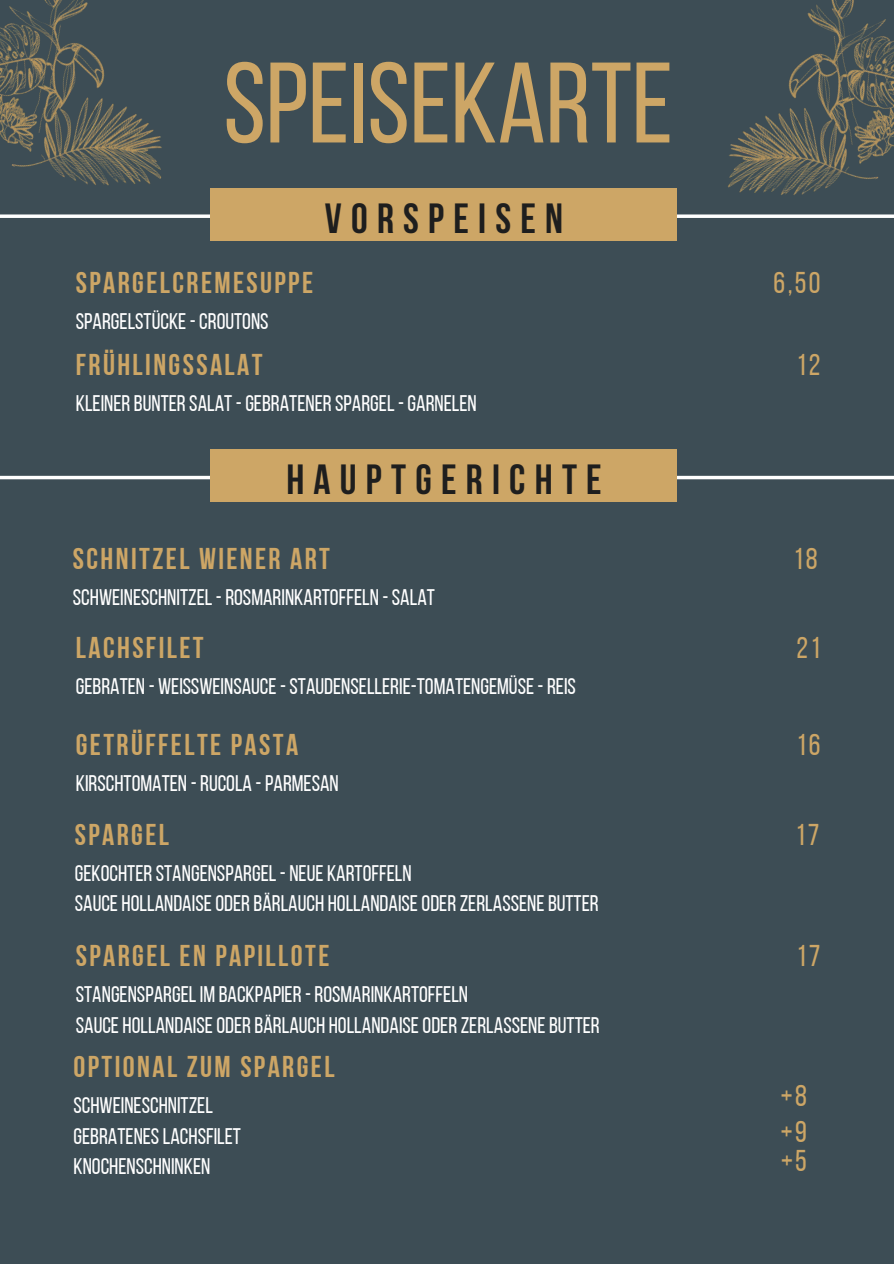
<style>
.page{position:relative;width:894px;height:1264px;background:#fff}
.page>*{position:absolute;margin:0;border:0;box-sizing:border-box;transform-origin:0 0}
.t1{font:114.15px "Bebas Neue";color:#cda666}
.t2{font:700 42px "Bebas Neue";letter-spacing:.22em;color:#1e1e1e}
.t3{font:30px "Bebas Neue Cyrillic";letter-spacing:.08em;color:#cda666}
.t4{font:30px "Bebas Neue";letter-spacing:.08em;color:#cda666}
.t5{font:22.5px "Bebas Neue";color:#fff}
</style>
<div class="page">
<div style="left:0;top:0;width:893px;height:1263px;background:#3d4d55"></div>
<div style="left:210px;top:188px;width:466px;height:52px;background:#cda666"></div>
<img style="left:0;top:0;width:210px;height:218px">
<img style="left:667px;top:0;width:226px;height:241px">
<svg style="left:0;top:464px;width:893px;height:27px"></svg>
<div style="left:210px;top:450px;width:466px;height:51px;background:#cda666"></div>
<p class="t1" style="left:223px;top:57px;width:451px">SPEISEKARTE</p>
<p class="t2" style="left:325px;top:201px;width:240px">VORSPEISEN</p>
<p class="t3" style="left:76px;top:270px;width:239px">SPARGELCREMESUPPE</p>
<p class="t5" style="left:76px;top:312px;width:194px">SPARGELSTÜCKE-CROUTONS</p>
<p class="t3" style="left:76px;top:352px;width:188px">FRÜHLINGSSALAT</p>
<p class="t5" style="left:76px;top:394px;width:402px">KLEINERBUNTERSALAT-GEBRATENERSPARGEL-GARNELEN</p>
<p class="t2" style="left:286px;top:462px;width:317px">HAUPTGERICHTE</p>
<p class="t3" style="left:73px;top:546px;width:258px">SCHNITZEL WIENER ART</p>
<p class="t5" style="left:73px;top:588px;width:363px">SCHWEINESCHNITZEL-ROSMARINKARTOFFELN -SALAT</p>
<p class="t3" style="left:76px;top:635px;width:129px">LACHSFILET</p>
<p class="t5" style="left:76px;top:676px;width:501px">GEBRATEN - WEIßWEINSAUCE-STAUDENSELLERIE-TOMATENGEMÜSE-REIS</p>
<p class="t3" style="left:76px;top:732px;width:224px">GETRÜFFELTE PASTA</p>
<p class="t5" style="left:76px;top:773px;width:264px">KIRSCHTOMATEN -RUCOLA -PARMESAN</p>
<p class="t3" style="left:75px;top:822px;width:96px">SPARGEL</p>
<p class="t5" style="left:75px;top:863px;width:338px">GEKOCHTERSTANGENSPARGEL- NEUE KARTOFFELN</p>
<p class="t5" style="left:75px;top:894px;width:525px">SAUCE HOLLANDAISEODERBÄRLAUCH HOLLANDAISEODERZERLASSENEBUTTER</p>
<p class="t3" style="left:76px;top:943px;width:255px">SPARGEL EN PAPILLOTE</p>
<p class="t5" style="left:76px;top:985px;width:393px">STANGENSPARGELIM BACKPAPIER-ROSMARINKARTOFFELN</p>
<p class="t5" style="left:76px;top:1016px;width:525px">SAUCE HOLLANDAISEODERBÄRLAUCH HOLLANDAISEODERZERLASSENEBUTTER</p>
<p class="t3" style="left:73px;top:1054px;width:262px">OPTIONAL ZUM SPARGEL</p>
<p class="t5" style="left:73px;top:1095px;width:141px">SCHWEINESCHNITZEL</p>
<p class="t5" style="left:73px;top:1126px;width:169px">GEBRATENESLACHSFILET</p>
<p class="t5" style="left:73px;top:1157px;width:138px">KNOCHENSCHNINKEN</p>
<p class="t4" style="left:773px;top:270px;width:48px">6,50</p>
<p class="t4" style="left:796px;top:353px;width:26px">12</p>
<p class="t4" style="left:793px;top:546px;width:26px">18</p>
<p class="t4" style="left:796px;top:635px;width:26px">21</p>
<p class="t4" style="left:796px;top:732px;width:26px">16</p>
<p class="t4" style="left:795px;top:822px;width:26px">17</p>
<p class="t4" style="left:796px;top:943px;width:26px">17</p>
<p class="t4" style="left:780px;top:1083px;width:27px">+8</p>
<p class="t4" style="left:780px;top:1119px;width:27px">+9</p>
<p class="t4" style="left:780px;top:1148px;width:27px">+5</p>
</div>
